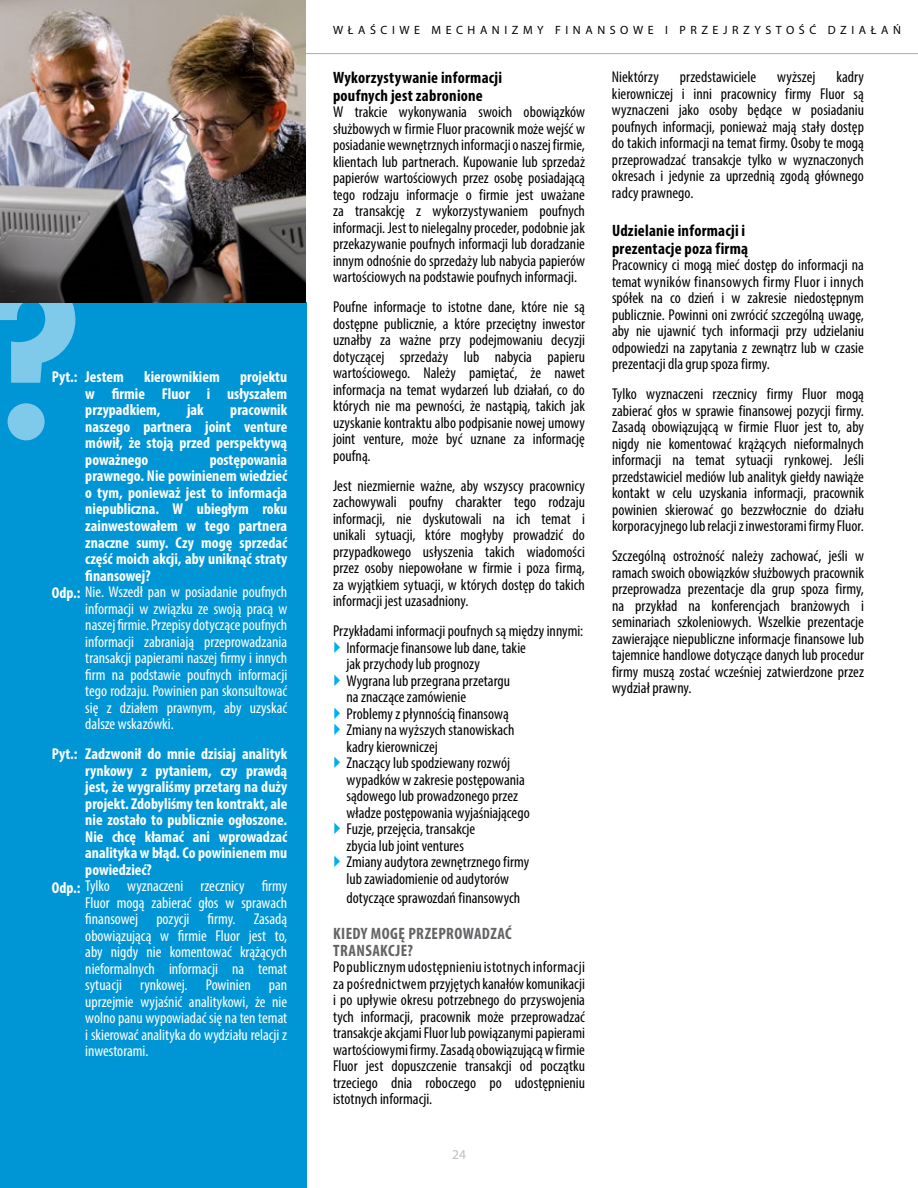
<style>
.page{position:relative;width:918px;height:1188px;background:#fff}
.page>*{position:absolute;margin:0;border:0;box-sizing:border-box;transform-origin:0 0}
.t1{font:700 condensed 16.5px/18px "Myriad Pro";letter-spacing:.015em;color:#000}
.t2{font:700 condensed 16.5px/16.5px "Myriad Pro";letter-spacing:.025em;color:#636466}
.t3{font:condensed 15.75px/16.5px "Myriad Pro";color:#000;text-align:justify}
.t4{font:condensed 15.75px/16.5px "Myriad Pro";color:#fff;text-align:justify}
.t5{font:700 condensed 15.75px/16.5px "Myriad Pro";color:#fff;text-align:justify}
.t6{font:13.5px "Myriad Pro";color:#bcbec0}
.t7{font:12px "Myriad Pro";letter-spacing:.38em;color:#000}
.s1{font-weight:700}
</style>
<div class="page">
<div style="left:0;top:302px;width:307px;height:886px;background:#0096d6"></div>
<svg style="left:0;top:302px;width:75px;height:138px"></svg>
<img style="left:0;top:0;width:306px;height:302px">
<hr style="left:306px;top:53px;width:612px;height:1px;background:#a7a9ac">
<p class="t5" style="left:85px;top:369px;width:40px">Jestem</p>
<p class="t5" style="left:144px;top:369px;width:77px">kierownikiem</p>
<p class="t5" style="left:85px;top:369px;width:203px;text-indent:155px">projektu w firmie Fluor i usłyszałem przypadkiem,</p>
<p class="t5" style="left:52px;top:368px;width:27px">Pyt.:</p>
<p class="t5" style="left:85px;top:402px;width:203px;text-indent:145px">pracownik naszego partnera joint venture mówił, że stoją przed perspektywą poważnego</p>
<p class="t5" style="left:187px;top:402px;width:18px">jak</p>
<p class="t5" style="left:210px;top:451px;width:79px">postępowania</p>
<p class="t5" style="left:85px;top:468px;width:203px">prawnego. Nie powinienem wiedzieć</p>
<p class="t5" style="left:85px;top:484px;width:203px">o tym, ponieważ jest to informacja</p>
<p class="t5" style="left:85px;top:501px;width:203px">niepubliczna. W ubiegłym roku</p>
<p class="t5" style="left:85px;top:517px;width:203px">zainwestowałem w tego partnera</p>
<p class="t5" style="left:85px;top:534px;width:203px">znaczne sumy. Czy mogę sprzedać</p>
<p class="t5" style="left:85px;top:550px;width:203px">część moich akcji, aby uniknąć straty</p>
<p class="t5" style="left:85px;top:567px;width:67px">finansowej?</p>
<p class="t4" style="left:52px;top:583px;width:237px"><span class="s1">Odp.:</span> Nie. Wszedł pan w posiadanie poufnych</p>
<p class="t4" style="left:85px;top:600px;width:203px">informacji w związku ze swoją pracą w</p>
<p class="t4" style="left:85px;top:616px;width:203px">naszej firmie. Przepisy dotyczące poufnych</p>
<p class="t4" style="left:85px;top:633px;width:203px">informacji zabraniają przeprowadzania</p>
<p class="t4" style="left:85px;top:649px;width:203px">transakcji papierami naszej firmy i innych</p>
<p class="t4" style="left:85px;top:666px;width:203px">firm na podstawie poufnych informacji</p>
<p class="t4" style="left:85px;top:682px;width:203px">tego rodzaju. Powinien pan skonsultować</p>
<p class="t4" style="left:85px;top:699px;width:203px">się z działem prawnym, aby uzyskać</p>
<p class="t4" style="left:85px;top:715px;width:90px">dalsze wskazówki.</p>
<p class="t5" style="left:85px;top:745px;width:203px">Zadzwonił do mnie dzisiaj analityk rynkowy z pytaniem, czy prawdą jest, że wygraliśmy przetarg na duży projekt. Zdobyliśmy ten kontrakt, ale nie zostało to publicznie ogłoszone.<br>Nie chcę kłamać ani wprowadzać analityka w błąd. Co powinienem mu powiedzieć?</p>
<p class="t4" style="left:85px;top:877px;width:203px">Tylko wyznaczeni rzecznicy firmy Fluor mogą zabierać głos w sprawach finansowej pozycji firmy. Zasadą obowiązującą w firmie Fluor jest to, aby nigdy nie komentować krążących nieformalnych informacji na temat sytuacji rynkowej. Powinien pan uprzejmie wyjaśnić analitykowi, że nie wolno panu wypowiadać się na ten temat i skierować analityka do wydziału relacji z inwestorami.</p>
<p class="t5" style="left:52px;top:745px;width:27px">Pyt.:</p>
<p class="t5" style="left:52px;top:879px;width:30px">Odp.:</p>
<p class="t7" style="left:333px;top:22px;width:569px">WŁAŚCIWE MECHANIZMY FINANSOWE I PRZEJRZYSTOŚĆ DZIAŁAŃ</p>
<p class="t1" style="left:333px;top:68px;width:171px">Wykorzystywanie informacji poufnych jest zabronione</p>
<p class="t3" style="left:333px;top:103px;width:254px">W trakcie wykonywania swoich obowiązków służbowych w firmie Fluor pracownik może wejść w posiadanie wewnętrznych informacji o naszej firmie, klientach lub partnerach. Kupowanie lub sprzedaż papierów wartościowych przez osobę posiadającą tego rodzaju informacje o firmie jest uważane za transakcję z wykorzystywaniem poufnych informacji. Jest to nielegalny proceder, podobnie jak przekazywanie poufnych informacji lub doradzanie innym odnośnie do sprzedaży lub nabycia papierów wartościowych na podstawie poufnych informacji.</p>
<p class="t3" style="left:333px;top:298px;width:254px">Poufne informacje to istotne dane, które nie są dostępne publicznie, a które przeciętny inwestor uznałby za ważne przy podejmowaniu decyzji dotyczącej sprzedaży lub nabycia papieru wartościowego. Należy pamiętać, że nawet informacja na temat wydarzeń lub działań, co do których nie ma pewności, że nastąpią, takich jak uzyskanie kontraktu albo podpisanie nowej umowy joint venture, może być uznane za informację poufną.</p>
<p class="t3" style="left:333px;top:477px;width:254px">Jest niezmiernie ważne, aby wszyscy pracownicy zachowywali poufny charakter tego rodzaju informacji, nie dyskutowali na ich temat i unikali sytuacji, które mogłyby prowadzić do przypadkowego usłyszenia takich wiadomości przez osoby niepowołane w firmie i poza firmą, za wyjątkiem sytuacji, w których dostęp do takich informacji jest uzasadniony.</p>
<p class="t3" style="left:346px;top:623px;width:238px;text-align:left;text-indent:-13px">Przykładami informacji poufnych są między innymi:<br>Informacje finansowe lub dane, takie<br>jak przychody lub prognozy<br>Wygrana lub przegrana przetargu<br>na znaczące zamówienie<br>Problemy z płynnością finansową<br>Zmiany na wyższych stanowiskach<br>kadry kierowniczej<br>Znaczący lub spodziewany rozwój<br>wypadków w zakresie postępowania<br>sądowego lub prowadzonego przez<br>władze postępowania wyjaśniającego<br>Fuzje, przejęcia, transakcje<br>zbycia lub joint ventures<br>Zmiany audytora zewnętrznego firmy<br>lub zawiadomienie od audytorów</p>
<p class="t3" style="left:346px;top:889px;width:175px">dotyczące sprawozdań finansowych</p>
<p class="t2" style="left:333px;top:925px;width:180px">KIEDY MOGĘ PRZEPROWADZAĆ<br>TRANSAKCJE?</p>
<p class="t3" style="left:333px;top:959px;width:254px">Po publicznym udostępnieniu istotnych informacji za pośrednictwem przyjętych kanałów komunikacji i po upływie okresu potrzebnego do przyswojenia tych informacji, pracownik może przeprowadzać transakcje akcjami Fluor lub powiązanymi papierami wartościowymi firmy. Zasadą obowiązującą w firmie Fluor jest dopuszczenie transakcji od początku trzeciego dnia roboczego po udostępnieniu istotnych informacji.</p>
<p class="t6" style="left:452px;top:1146px;width:15px">24</p>
<p class="t3" style="left:612px;top:68px;width:254px;text-indent:224px">kadry kierowniczej i inni pracownicy firmy Fluor są wyznaczeni jako osoby będące w posiadaniu poufnych informacji, ponieważ mają stały dostęp do takich informacji na temat firmy. Osoby te mogą przeprowadzać transakcje tylko w wyznaczonych okresach i jedynie za uprzednią zgodą głównego radcy prawnego.</p>
<p class="t1" style="left:612px;top:221px;width:138px">Udzielanie informacji i prezentacje poza firmą</p>
<p class="t3" style="left:612px;top:257px;width:254px">Pracownicy ci mogą mieć dostęp do informacji na temat wyników finansowych firmy Fluor i innych spółek na co dzień i w zakresie niedostępnym publicznie. Powinni oni zwrócić szczególną uwagę, aby nie ujawnić tych informacji przy udzielaniu odpowiedzi na zapytania z zewnątrz lub w czasie prezentacji dla grup spoza firmy.</p>
<p class="t3" style="left:612px;top:386px;width:254px">Tylko wyznaczeni rzecznicy firmy Fluor mogą zabierać głos w sprawie finansowej pozycji firmy.<br>Zasadą obowiązującą w firmie Fluor jest to, aby nigdy nie komentować krążących nieformalnych informacji na temat sytuacji rynkowej. Jeśli przedstawiciel mediów lub analityk giełdy nawiąże kontakt w celu uzyskania informacji, pracownik powinien skierować go bezzwłocznie do działu korporacyjnego lub relacji z inwestorami firmy Fluor.</p>
<p class="t3" style="left:612px;top:548px;width:254px">Szczególną ostrożność należy zachować, jeśli w ramach swoich obowiązków służbowych pracownik przeprowadza prezentacje dla grup spoza firmy, na przykład na konferencjach branżowych i seminariach szkoleniowych. Wszelkie prezentacje zawierające niepubliczne informacje finansowe lub tajemnice handlowe dotyczące danych lub procedur firmy muszą zostać wcześniej zatwierdzone przez wydział prawny.</p>
<p class="t3" style="left:612px;top:68px;width:48px">Niektórzy</p>
<p class="t3" style="left:680px;top:68px;width:78px">przedstawiciele</p>
<p class="t3" style="left:777px;top:68px;width:40px">wyższej</p>
</div>
